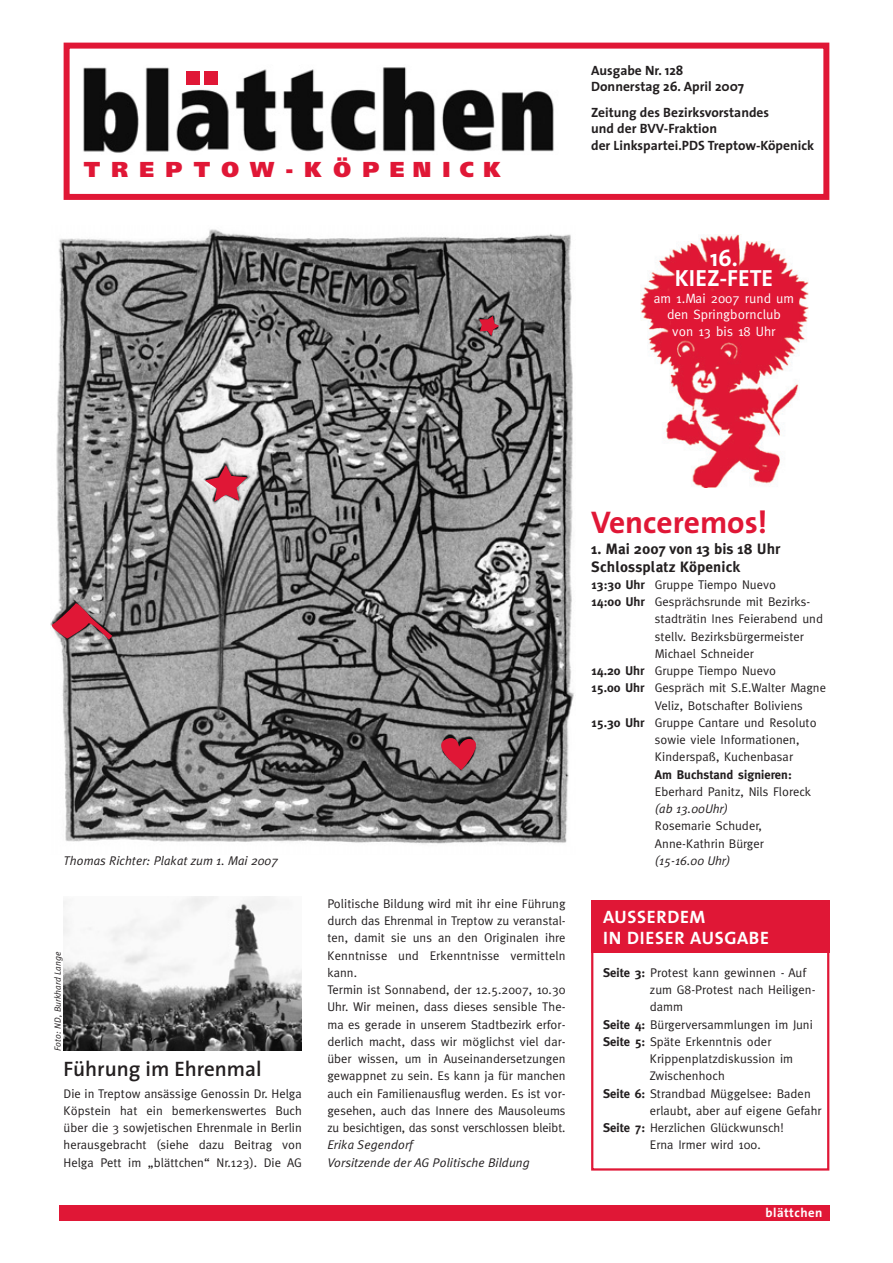
<style>
.page{position:relative;width:893px;height:1263px;background:#fff}
.page>*{position:absolute;margin:0;border:0;box-sizing:border-box;transform-origin:0 0}
.t1{font:700 31.5px "The Sans";color:#e01736}
.t2{font:700 23.55px/20.1px "The Sans";color:#fff;text-align:center}
.t3{font:900 21.6px "Frutiger";letter-spacing:.52em;color:#e01736}
.t4{font:600 21px "The Sans";color:#231f20}
.t5{font:700 18px/21.6px "The Sans";letter-spacing:.035em;color:#fff}
.t6{font:700 15px/17.2px "Meta Plus";letter-spacing:.01em;color:#231f20}
.t7{font:700 13.5px/16.5px "The Sans";color:#231f20}
.t8{font:13.35px/16.4px "Meta";letter-spacing:.005em;color:#fff;text-align:center}
.t9{font:700 12.75px "The Sans";letter-spacing:.035em;color:#fff}
.t10{font:12.6px/17.2px "Meta";letter-spacing:.005em;color:#231f20}
.t11{font:italic 12.6px/17.2px "Meta Plus Normal";letter-spacing:.005em;color:#231f20}
.t12{font:700 12.6px "Meta";letter-spacing:.005em;color:#231f20}
.t13{font:italic 9px "Meta Plus Normal";letter-spacing:.005em;color:#231f20}
.s1{font-weight:700}
</style>
<div class="page">
<div style="left:59px;top:1206px;width:770px;height:15px;background:#e01736"></div>
<div style="left:64px;top:43px;width:765px;height:157px;border:6px solid #e01736"></div>
<div style="left:591px;top:900px;width:238px;height:271px;border:2px solid #e01736"></div>
<div style="left:591px;top:900px;width:238px;height:53px;background:#e01736"></div>
<img style="left:83px;top:67px;width:471px;height:86px">
<div style="left:186px;top:71px;width:14px;height:14px;background:#e01736"></div>
<div style="left:204px;top:71px;width:14px;height:14px;background:#e01736"></div>
<img style="left:56px;top:229px;width:518px;height:615px">
<img style="left:641px;top:235px;width:167px;height:252px">
<svg style="left:205px;top:465px;width:42px;height:37px;background:#cf7d89"></svg>
<svg style="left:479px;top:316px;width:20px;height:20px"></svg>
<svg style="left:427px;top:735px;width:58px;height:35px;background:#a9646e"></svg>
<svg style="left:50px;top:602px;width:62px;height:38px;background:#af6672"></svg>
<img style="left:64px;top:897px;width:238px;height:153px">
<h3 class="t3" style="left:84px;top:161px;width:419px">TREPTOW-KÖPENICK</h3>
<p class="t7" style="left:591px;top:63px;width:154px">Ausgabe Nr. 128<br>Donnerstag 26. April 2007</p>
<p class="t7" style="left:591px;top:105px;width:224px">Zeitung des Bezirksvorstandes<br>und der BVV-Fraktion<br>der Linkspartei.PDS Treptow-Köpenick</p>
<h2 class="t2" style="left:674px;top:250px;width:100px">16.<br>KIEZ-FETE</h2>
<p class="t8" style="left:654px;top:291px;width:142px">am 1.Mai 2007 rund um den Springbornclub<br>von 13 bis 18 Uhr</p>
<p class="t11" style="left:64px;top:853px;width:216px">Thomas Richter: Plakat zum 1. Mai 2007</p>
<p class="t13" style="left:54px;top:1051px;width:101px;rotate:-90deg">Foto: ND, Burkhard Lange</p>
<h3 class="t4" style="left:64px;top:1060px;width:200px">Führung im Ehrenmal</h3>
<p class="t10" style="left:64px;top:1086px;width:240px;text-align:justify">Die in Treptow ansässige Genossin Dr. Helga Köpstein hat ein bemerkenswertes Buch über die 3 sowjetischen Ehrenmale in Berlin herausgebracht (siehe dazu Beitrag von Helga Pett im „blättchen“ Nr.123). Die AG</p>
<p class="t10" style="left:327px;top:896px;width:240px">Politische Bildung wird mit ihr eine Führung durch das Ehrenmal in Treptow zu veranstal&shy;ten, damit sie uns an den Originalen ihre Kenntnisse und Erkenntnisse vermitteln kann.<br>Termin ist Sonnabend, der 12.5.2007, 10.30<br>Uhr. Wir meinen, dass dieses sensible The&shy;ma es gerade in unserem Stadtbezirk erfor&shy;derlich macht, dass wir möglichst viel dar&shy;über wissen, um in Auseinandersetzungen gewappnet zu sein. Es kann ja für manchen auch ein Familienausflug werden. Es ist vor&shy;gesehen, auch das Innere des Mausoleums zu besichtigen, das sonst verschlossen bleibt.</p>
<p class="t11" style="left:327px;top:1137px;width:204px">Erika Segendorf<br>Vorsitzende der AG Politische Bildung</p>
<h1 class="t1" style="left:591px;top:509px;width:178px">Venceremos!</h1>
<p class="t6" style="left:591px;top:541px;width:191px">1. Mai 2007 von 13 bis 18 Uhr<br>Schlossplatz Köpenick</p>
<p class="t10" style="left:591px;top:577px;width:186px"><span class="s1">13:30 Uhr</span> Gruppe Tiempo Nuevo</p>
<p class="t10" style="left:591px;top:594px;width:221px"><span class="s1">14:00 Uhr</span> Gesprächsrunde mit Bezirks-</p>
<p class="t10" style="left:655px;top:611px;width:169px">stadträtin Ines Feierabend und</p>
<p class="t10" style="left:655px;top:629px;width:150px">stellv. Bezirksbürgermeister</p>
<p class="t10" style="left:655px;top:646px;width:100px">Michael Schneider</p>
<p class="t10" style="left:591px;top:663px;width:186px"><span class="s1">14.20 Uhr</span> Gruppe Tiempo Nuevo</p>
<p class="t10" style="left:591px;top:680px;width:236px"><span class="s1">15.00 Uhr</span> Gespräch mit S.E.Walter Magne</p>
<p class="t10" style="left:655px;top:698px;width:149px">Veliz, Botschafter Boliviens</p>
<p class="t10" style="left:591px;top:715px;width:227px"><span class="s1">15.30 Uhr</span> Gruppe Cantare und Resoluto</p>
<p class="t10" style="left:655px;top:732px;width:146px">sowie viele Informationen,</p>
<p class="t10" style="left:655px;top:749px;width:140px">Kinderspaß, Kuchenbasar</p>
<p class="t12" style="left:655px;top:769px;width:138px">Am Buchstand signieren:</p>
<p class="t10" style="left:655px;top:784px;width:158px">Eberhard Panitz, Nils Floreck</p>
<p class="t11" style="left:655px;top:801px;width:75px">(ab 13.00Uhr)</p>
<p class="t10" style="left:655px;top:818px;width:110px">Rosemarie Schuder,<br>Anne-Kathrin Bürger</p>
<p class="t11" style="left:655px;top:853px;width:77px">(15-16.00 Uhr)</p>
<h3 class="t5" style="left:603px;top:907px;width:167px">AUSSERDEM<br>IN DIESER AUSGABE</h3>
<p class="t10" style="left:603px;top:965px;width:204px"><span class="s1">Seite 3:</span> Protest kann gewinnen - Auf</p>
<p class="t10" style="left:649px;top:982px;width:167px">zum G8-Protest nach Heiligen-</p>
<p class="t10" style="left:649px;top:999px;width:35px">damm</p>
<p class="t10" style="left:603px;top:1017px;width:211px"><span class="s1">Seite 4:</span> Bürgerversammlungen im Juni</p>
<p class="t10" style="left:603px;top:1034px;width:170px"><span class="s1">Seite 5:</span> Späte Erkenntnis oder</p>
<p class="t10" style="left:649px;top:1051px;width:145px">Krippenplatzdiskussion im</p>
<p class="t10" style="left:649px;top:1068px;width:76px">Zwischenhoch</p>
<p class="t10" style="left:603px;top:1086px;width:209px"><span class="s1">Seite 6:</span> Strandbad Müggelsee: Baden</p>
<p class="t10" style="left:649px;top:1103px;width:173px">erlaubt, aber auf eigene Gefahr</p>
<p class="t10" style="left:603px;top:1120px;width:182px"><span class="s1">Seite 7:</span> Herzlichen Glückwunsch!</p>
<p class="t10" style="left:649px;top:1137px;width:112px">Erna Irmer wird 100.</p>
<p class="t9" style="left:765px;top:1207px;width:58px">blättchen</p>
</div>
